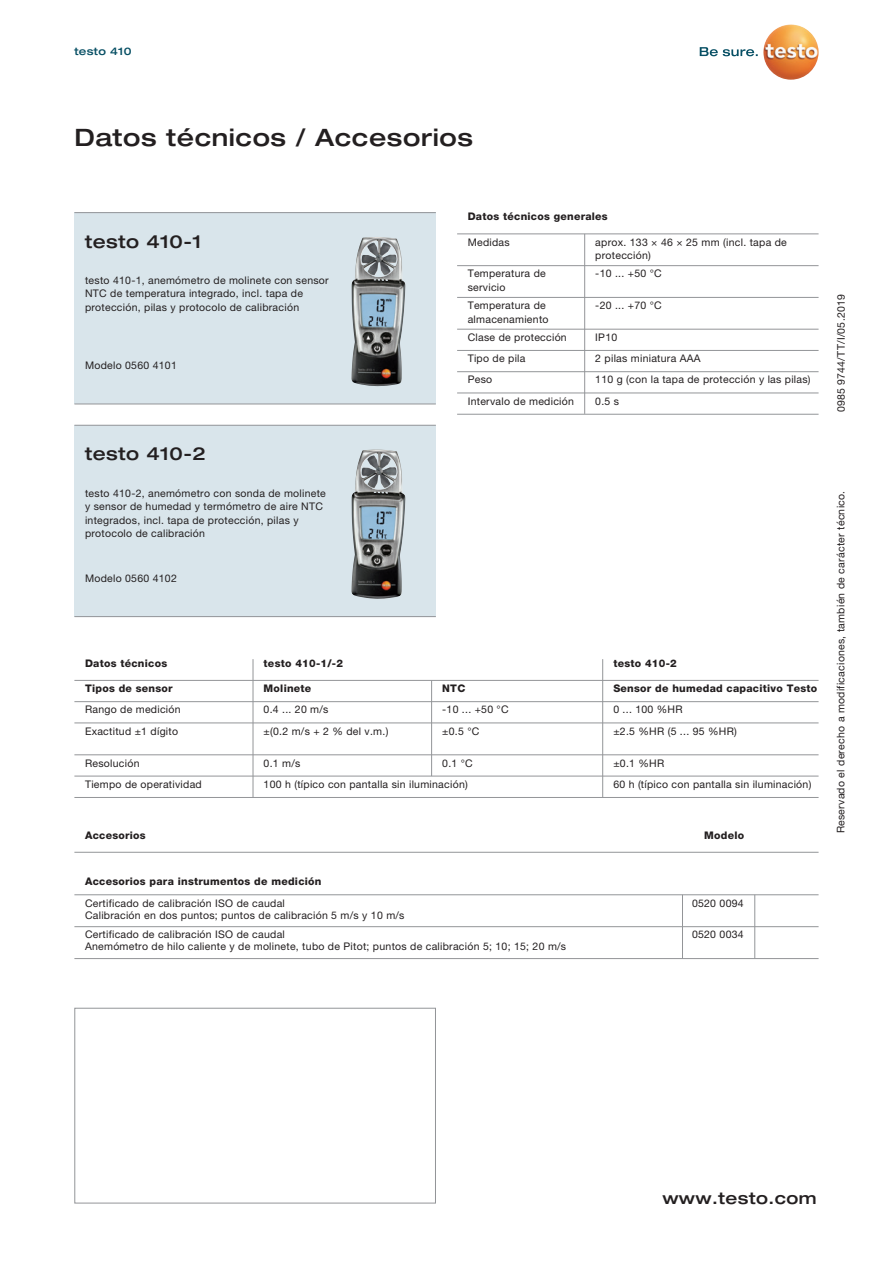
<style>
.page{position:relative;width:893px;height:1263px;background:#fff}
.page>*{position:absolute;margin:0;border:0;box-sizing:border-box;transform-origin:0 0}
.t1{font:500 expanded 24px "Helvetica Neue LTW1 G";letter-spacing:.025em;color:#231f20}
.t2{font:500 expanded 18px "Helvetica Neue LTW1 G";letter-spacing:.025em;color:#231f20}
.t3{font:500 expanded 16.5px "Helvetica Neue LTW1 G";letter-spacing:.025em;color:#231f20}
.t4{font:10.5px/13.5px "Helvetica Neue LTW1 G";letter-spacing:.025em;color:#231f20}
.t5{font:800 10.5px "Helvetica Neue LTW1 G";letter-spacing:.025em;color:#231f20}
.t6{font:500 expanded 10.5px "Helvetica Neue LTW1 G";letter-spacing:.025em;color:#074f64}
</style>
<div class="page">
<div style="left:74px;top:213px;width:362px;height:191px;background:#d9e5eb"></div>
<div style="left:74px;top:425px;width:362px;height:192px;background:#d9e5eb"></div>
<hr style="left:74px;top:212px;width:362px;height:1px;background:#939598">
<hr style="left:74px;top:425px;width:362px;height:1px;background:#939598">
<hr style="left:74px;top:404px;width:362px;height:1px;background:#939598">
<hr style="left:74px;top:616px;width:362px;height:1px;background:#939598">
<img style="left:351px;top:237px;width:54px;height:149px">
<img style="left:351px;top:450px;width:54px;height:149px">
<svg style="left:700px;top:47px;width:58px;height:9px"></svg>
<img style="left:763px;top:24px;width:56px;height:56px;border-radius:28px">
<div style="left:74px;top:1008px;width:362px;height:195px;background:#fff;border:1px solid #939598"></div>
<hr style="left:457px;top:233px;width:362px;height:1px;background:#939598">
<hr style="left:457px;top:265px;width:362px;height:1px;background:#939598">
<hr style="left:457px;top:297px;width:362px;height:1px;background:#939598">
<hr style="left:457px;top:329px;width:362px;height:1px;background:#939598">
<hr style="left:457px;top:350px;width:362px;height:1px;background:#939598">
<hr style="left:457px;top:371px;width:362px;height:1px;background:#939598">
<hr style="left:457px;top:393px;width:362px;height:1px;background:#939598">
<hr style="left:457px;top:414px;width:362px;height:1px;background:#939598">
<hr style="left:584px;top:234px;width:1px;height:180px;background:#939598">
<hr style="left:74px;top:852px;width:745px;height:1px;background:#939598">
<hr style="left:74px;top:894px;width:745px;height:1px;background:#939598">
<hr style="left:74px;top:926px;width:745px;height:1px;background:#939598">
<hr style="left:74px;top:958px;width:745px;height:1px;background:#939598">
<hr style="left:682px;top:895px;width:1px;height:32px;background:#939598">
<hr style="left:682px;top:927px;width:1px;height:31px;background:#939598">
<hr style="left:754px;top:895px;width:1px;height:32px;background:#939598">
<hr style="left:754px;top:927px;width:1px;height:31px;background:#939598">
<hr style="left:74px;top:680px;width:745px;height:1px;background:#939598">
<hr style="left:74px;top:701px;width:745px;height:1px;background:#939598">
<hr style="left:74px;top:722px;width:745px;height:1px;background:#939598">
<hr style="left:74px;top:754px;width:745px;height:1px;background:#939598">
<hr style="left:74px;top:776px;width:745px;height:1px;background:#939598">
<hr style="left:74px;top:797px;width:745px;height:1px;background:#939598">
<hr style="left:253px;top:659px;width:1px;height:138px;background:#939598">
<hr style="left:431px;top:680px;width:1px;height:96px;background:#939598">
<hr style="left:602px;top:659px;width:1px;height:138px;background:#939598">
<p class="t6" style="left:74px;top:44px;width:59px">testo 410</p>
<h1 class="t1" style="left:74px;top:122px;width:400px">Datos técnicos / Accesorios</h1>
<h2 class="t2" style="left:85px;top:230px;width:118px">testo 410-1</h2>
<p class="t4" style="left:85px;top:273px;width:245px">testo 410-1, anemómetro de molinete con sensor<br>NTC de temperatura integrado, incl. tapa de protección, pilas y protocolo de calibración</p>
<p class="t4" style="left:85px;top:358px;width:93px">Modelo 0560 4101</p>
<h2 class="t2" style="left:85px;top:442px;width:122px">testo 410-2</h2>
<p class="t4" style="left:85px;top:486px;width:242px">testo 410-2, anemómetro con sonda de molinete y sensor de humedad y termómetro de aire NTC integrados, incl. tapa de protección, pilas y protocolo de calibración</p>
<p class="t4" style="left:85px;top:571px;width:93px">Modelo 0560 4102</p>
<p class="t5" style="left:468px;top:210px;width:142px">Datos técnicos generales</p>
<p class="t4" style="left:468px;top:235px;width:44px">Medidas</p>
<p class="t4" style="left:595px;top:235px;width:193px">aprox. 133 × 46 × 25 mm (incl. tapa de protección)</p>
<p class="t4" style="left:468px;top:267px;width:80px">Temperatura de servicio</p>
<p class="t4" style="left:595px;top:267px;width:68px">-10 ... +50 °C</p>
<p class="t4" style="left:468px;top:299px;width:82px">Temperatura de almacenamiento</p>
<p class="t4" style="left:595px;top:299px;width:68px">-20 ... +70 °C</p>
<p class="t4" style="left:468px;top:330px;width:101px">Clase de protección</p>
<p class="t4" style="left:595px;top:330px;width:23px">IP10</p>
<p class="t4" style="left:468px;top:352px;width:59px">Tipo de pila</p>
<p class="t4" style="left:595px;top:352px;width:107px">2 pilas miniatura AAA</p>
<p class="t4" style="left:468px;top:373px;width:26px">Peso</p>
<p class="t4" style="left:595px;top:373px;width:217px">110 g (con la tapa de protección y las pilas)</p>
<p class="t4" style="left:468px;top:394px;width:108px">Intervalo de medición</p>
<p class="t4" style="left:595px;top:394px;width:25px">0.5 s</p>
<p class="t5" style="left:85px;top:657px;width:84px">Datos técnicos</p>
<p class="t5" style="left:264px;top:657px;width:81px">testo 410-1/-2</p>
<p class="t5" style="left:613px;top:657px;width:65px">testo 410-2</p>
<p class="t5" style="left:85px;top:682px;width:89px">Tipos de sensor</p>
<p class="t5" style="left:264px;top:682px;width:49px">Molinete</p>
<p class="t4" style="left:85px;top:703px;width:97px">Rango de medición</p>
<p class="t4" style="left:264px;top:703px;width:66px">0.4 ... 20 m/s</p>
<p class="t4" style="left:85px;top:724px;width:95px">Exactitud ±1 dígito</p>
<p class="t4" style="left:264px;top:724px;width:126px">±(0.2 m/s + 2 % del v.m.)</p>
<p class="t4" style="left:85px;top:756px;width:56px">Resolución</p>
<p class="t4" style="left:264px;top:756px;width:38px">0.1 m/s</p>
<p class="t5" style="left:442px;top:682px;width:25px">NTC</p>
<p class="t4" style="left:442px;top:699px;width:68px;line-height:21.3px">-10 ... +50 °C ±0.5 °C</p>
<p class="t4" style="left:442px;top:756px;width:32px">0.1 °C</p>
<p class="t5" style="left:613px;top:682px;width:205px">Sensor de humedad capacitivo Testo</p>
<p class="t4" style="left:613px;top:699px;width:125px;line-height:21.3px">0 ... 100 %HR<br>±2.5 %HR (5 ... 95 %HR)</p>
<p class="t4" style="left:613px;top:756px;width:52px">±0.1 %HR</p>
<p class="t4" style="left:85px;top:777px;width:118px">Tiempo de operatividad</p>
<p class="t4" style="left:264px;top:777px;width:206px">100 h (típico con pantalla sin iluminación)</p>
<p class="t4" style="left:613px;top:777px;width:200px">60 h (típico con pantalla sin iluminación)</p>
<p class="t5" style="left:85px;top:828px;width:62px">Accesorios</p>
<p class="t5" style="left:704px;top:828px;width:42px">Modelo</p>
<p class="t5" style="left:85px;top:875px;width:238px">Accesorios para instrumentos de medición</p>
<p class="t4" style="left:85px;top:896px;width:201px">Certificado de calibración ISO de caudal</p>
<p class="t4" style="left:692px;top:896px;width:53px">0520 0094</p>
<p class="t4" style="left:85px;top:905px;width:321px;line-height:20px">Calibración en dos puntos; puntos de calibración 5 m/s y 10 m/s<br>Certificado de calibración ISO de caudal</p>
<p class="t4" style="left:692px;top:928px;width:53px">0520 0034</p>
<p class="t4" style="left:85px;top:940px;width:483px">Anemómetro de hilo caliente y de molinete, tubo de Pitot; puntos de calibración 5; 10; 15; 20 m/s</p>
<p class="t4" style="left:834px;top:412px;width:120px;rotate:-90deg">0985 9744/TT/I/05.2019</p>
<p class="t4" style="left:834px;top:833px;width:344px;rotate:-90deg">Reservado el derecho a modificaciones, también de carácter técnico.</p>
<h3 class="t3" style="left:662px;top:1187px;width:156px">www.testo.com</h3>
</div>
